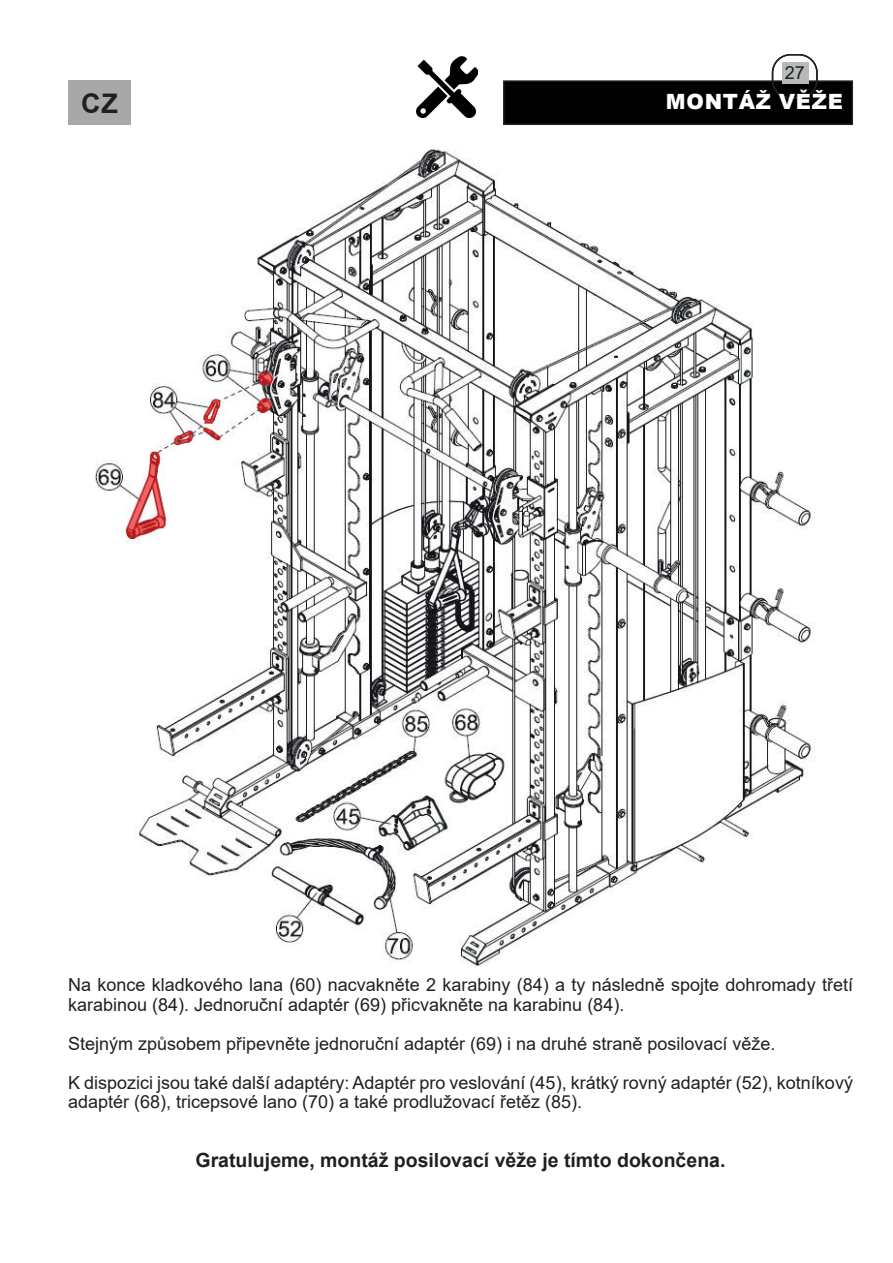
<style>
.page{position:relative;width:893px;height:1263px;background:#fff}
.page>*{position:absolute;margin:0;border:0;box-sizing:border-box;transform-origin:0 0}
.t1{font:700 27px "Arial";color:#231f20}
.t2{font:900 21px "Arial";letter-spacing:.035em;color:#fff}
.t3{font:700 19.5px "Arial";color:#231f20}
.t4{font:18px/19.5px "Arial";color:#231f20}
</style>
<div class="page">
<div style="left:504px;top:81px;width:348px;height:43px;background:#000001"></div>
<div style="left:503px;top:80px;width:350px;height:45px;border:2px solid #231f20"></div>
<div style="left:782px;top:62px;width:26px;height:21px;background:#b7baba"></div>
<div style="left:772px;top:54px;width:46px;height:45px;border:2px solid #231f20;border-radius:18px"></div>
<img style="left:417px;top:57px;width:61px;height:61px">
<div style="left:68px;top:80px;width:63px;height:45px;background:#a7a9a9"></div>
<img style="left:95px;top:149px;width:720px;height:818px">
<p class="t4" style="left:785px;top:62px;width:22px">27</p>
<h1 class="t1" style="left:81px;top:84px;width:38px">CZ</h1>
<p class="t2" style="left:666px;top:87px;width:178px">MONTÁŽ VĚŽE</p>
<p class="t4" style="left:68px;top:975px;width:786px">Na konce kladkového lana (60) nacvakněte 2 karabiny (84) a ty následně spojte dohromady třetí karabinou (84). Jednoruční adaptér (69) přicvakněte na karabinu (84).</p>
<p class="t4" style="left:68px;top:1024px;width:786px;line-height:39px">Stejným způsobem připevněte jednoruční adaptér (69) i na druhé straně posilovací věže.<br>K dispozici jsou také další adaptéry: Adaptér pro veslování (45), krátký rovný adaptér (52), kotníkový</p>
<p class="t4" style="left:68px;top:1092px;width:516px">adaptér (68), tricepsové lano (70) a také prodlužovací řetěz (85).</p>
<p class="t3" style="left:196px;top:1146px;width:531px">Gratulujeme, montáž posilovací věže je tímto dokončena.</p>
</div>
